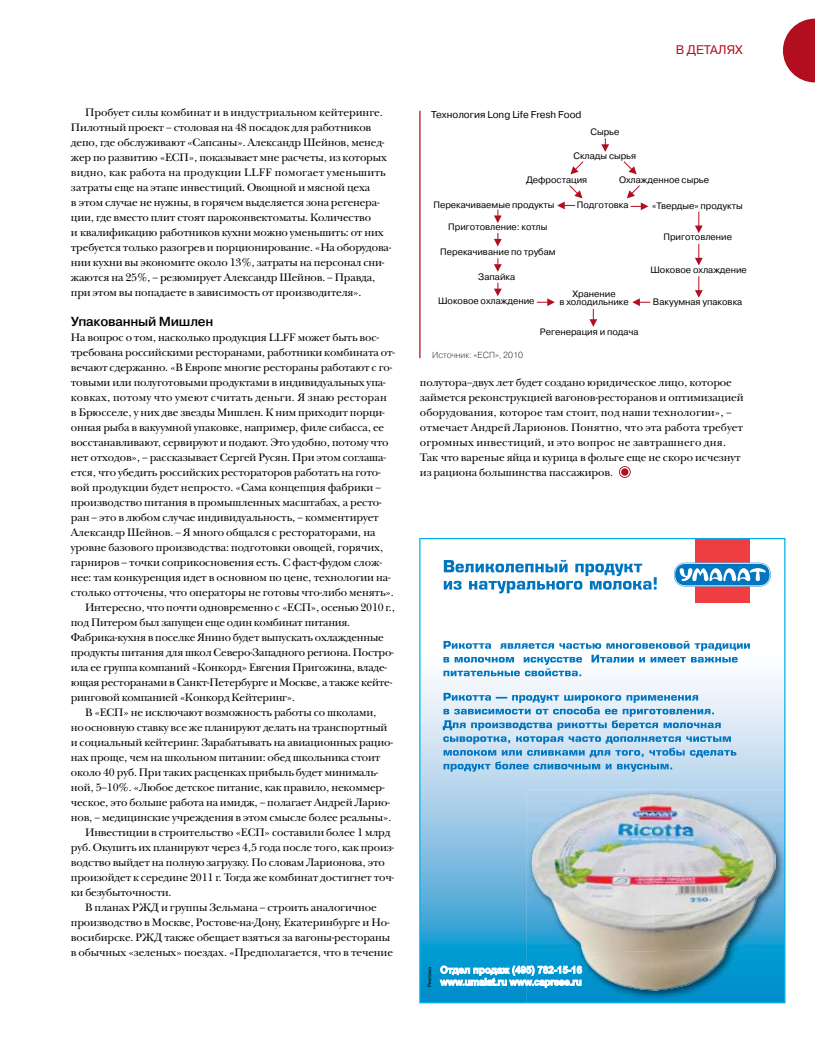
<style>
.page{position:relative;width:815px;height:1063px;background:#fff}
.page>*{position:absolute;margin:0;border:0;box-sizing:border-box;transform-origin:0 0}
.t1{font:700 13.12px "Pragmatica Light C";letter-spacing:-.015em;color:#000}
.t2{font:12.5px "Pragmatica C";color:#b10f1f}
.t3{font:11.25px/15px "New Baskerville C";letter-spacing:-.015em;color:#000}
.t4{font:11.25px "New Baskerville C";letter-spacing:.015em;color:#000}
.t5{font:10px "Pragmatica C";color:#000}
.t6{font:9.25px/8.1px "Pragmatica C";color:#000;text-align:center}
.t7{font:8.75px "Pragmatica Light C";color:#000}
</style>
<div class="page">
<svg style="left:783px;top:19px;width:32px;height:63px"></svg>
<svg style="left:619px;top:466px;width:12px;height:12px"></svg>
<svg style="left:620px;top:467px;width:10px;height:10px"></svg>
<div style="left:621px;top:468px;width:7px;height:8px;background:#b10f1f;border-radius:50%"></div>
<img style="left:421px;top:559px;width:362px;height:442px">
<img style="left:527px;top:789px;width:256px;height:212px">
<img style="left:531px;top:794px;width:120px;height:81px">
<img style="left:651px;top:794px;width:125px;height:79px">
<img style="left:533px;top:873px;width:120px;height:80px">
<img style="left:653px;top:871px;width:122px;height:80px">
<img style="left:583px;top:950px;width:144px;height:41px">
<svg style="left:443px;top:736px;width:293px;height:36px;background:#99c5e5"></svg>
<svg style="left:443px;top:693px;width:278px;height:37px;background:#a9cfe9"></svg>
<svg style="left:444px;top:641px;width:306px;height:35px"></svg>
<div style="left:695px;top:539px;width:55px;height:64px;background:#ef3e42"></div>
<svg style="left:674px;top:562px;width:97px;height:25px;background:#62a7d5"></svg>
<svg style="left:428px;top:967px;width:3px;height:20px"></svg>
<svg style="left:444px;top:560px;width:213px;height:33px"></svg>
<svg style="left:440px;top:966px;width:142px;height:21px"></svg>
<svg style="left:601px;top:138px;width:8px;height:14px"></svg>
<svg style="left:570px;top:161px;width:14px;height:13px"></svg>
<svg style="left:623px;top:161px;width:14px;height:13px"></svg>
<svg style="left:627px;top:185px;width:21px;height:25px"></svg>
<svg style="left:557px;top:185px;width:25px;height:24px"></svg>
<svg style="left:632px;top:298px;width:18px;height:8px"></svg>
<svg style="left:537px;top:298px;width:18px;height:8px"></svg>
<svg style="left:589px;top:309px;width:8px;height:18px"></svg>
<hr style="left:419px;top:111px;width:2px;height:247px;background:#b10f1f">
<svg style="left:695px;top:276px;width:8px;height:22px"></svg>
<svg style="left:494px;top:210px;width:8px;height:13px"></svg>
<svg style="left:494px;top:233px;width:8px;height:14px"></svg>
<svg style="left:494px;top:258px;width:8px;height:14px"></svg>
<svg style="left:494px;top:283px;width:8px;height:13px"></svg>
<svg style="left:695px;top:244px;width:8px;height:21px"></svg>
<svg style="left:695px;top:212px;width:8px;height:21px"></svg>
<p class="t3" style="left:71px;top:105px;width:322px;text-indent:14px">Пробует силы комбинат и в индустриальном кейтеринге.<br>Пилотный проект – столовая на 48 посадок для работников депо, где обслуживают «Сапсаны». Александр Шейнов, менед&shy;жер по развитию «ЕСП», показывает мне расчеты, из которых видно, как работа на продукции LLFF помогает уменьшить затраты еще на этапе инвестиций. Овощной и мясной цеха<br>в этом случае не нужны, в горячем выделяется зона регенера&shy;ции, где вместо плит стоят пароконвектоматы. Количество<br>и квалификацию работников кухни можно уменьшить: от них требуется только разогрев и порционирование. «На оборудова&shy;нии кухни вы экономите около 13%, затраты на персонал сни&shy;жаются на 25%, – резюмирует Александр Шейнов. – Правда, при этом вы попадаете в зависимость от производителя».</p>
<p class="t1" style="left:71px;top:314px;width:144px">Упакованный Мишлен</p>
<p class="t3" style="left:71px;top:330px;width:310px">На вопрос о том, насколько продукция LLFF может быть вос-</p>
<p class="t3" style="left:71px;top:345px;width:326px">требована российскими ресторанами, работники комбината от-</p>
<p class="t3" style="left:71px;top:360px;width:323px">вечают сдержанно. «В Европе многие рестораны работают с го-</p>
<p class="t3" style="left:71px;top:375px;width:316px">товыми или полуготовыми продуктами в индивидуальных упа-</p>
<p class="t4" style="left:71px;top:391px;width:317px">ковках, потому что умеют считать деньги. Я знаю ресторан</p>
<p class="t3" style="left:71px;top:405px;width:315px">в Брюсселе, у них две звезды Мишлен. К ним приходит порци-</p>
<p class="t3" style="left:71px;top:420px;width:315px">онная рыба в вакуумной упаковке, например, филе сибасса, ее</p>
<p class="t3" style="left:71px;top:435px;width:319px">восстанавливают, сервируют и подают. Это удобно, потому что</p>
<p class="t3" style="left:71px;top:450px;width:317px">нет отходов», – рассказывает Сергей Русян. При этом соглаша-</p>
<p class="t3" style="left:71px;top:465px;width:311px">ется, что убедить российских рестораторов работать на гото-</p>
<p class="t3" style="left:71px;top:480px;width:312px">вой продукции будет непросто. «Сама концепция фабрики –</p>
<p class="t3" style="left:71px;top:495px;width:312px">производство питания в промышленных масштабах, а ресто-</p>
<p class="t3" style="left:71px;top:510px;width:310px">ран – это в любом случае индивидуальность, – комментирует</p>
<p class="t3" style="left:71px;top:525px;width:306px">Александр Шейнов. – Я много общался с рестораторами, на</p>
<p class="t3" style="left:71px;top:540px;width:314px">уровне базового производства: подготовки овощей, горячих,</p>
<p class="t3" style="left:71px;top:555px;width:313px">гарниров – точки соприкосновения есть. С фаст-фудом слож-</p>
<p class="t3" style="left:71px;top:570px;width:321px">нее: там конкуренция идет в основном по цене, технологии на-</p>
<p class="t3" style="left:71px;top:585px;width:325px">столько отточены, что операторы не готовы что-либо менять».</p>
<p class="t3" style="left:85px;top:600px;width:312px">Интересно, что почти одновременно с «ЕСП», осенью 2010 г.,</p>
<p class="t3" style="left:71px;top:615px;width:281px">под Питером был запущен еще один комбинат питания.</p>
<p class="t3" style="left:71px;top:630px;width:315px">Фабрика-кухня в поселке Янино будет выпускать охлажденные</p>
<p class="t3" style="left:71px;top:645px;width:324px">продукты питания для школ Северо-Западного региона. Постро-</p>
<p class="t3" style="left:71px;top:660px;width:318px">ила ее группа компаний «Конкорд» Евгения Пригожина, владе-</p>
<p class="t3" style="left:71px;top:675px;width:323px">ющая ресторанами в Санкт-Петербурге и Москве, а также кейте-</p>
<p class="t3" style="left:71px;top:690px;width:226px">ринговой компанией «Конкорд Кейтеринг».</p>
<p class="t3" style="left:85px;top:705px;width:293px">В «ЕСП» не исключают возможность работы со школами,</p>
<p class="t3" style="left:71px;top:720px;width:318px">ноосновную ставку все же планируют делать на транспортный</p>
<p class="t3" style="left:71px;top:735px;width:324px">и социальный кейтеринг. Зарабатывать на авиационных рацио-</p>
<p class="t3" style="left:71px;top:750px;width:311px">нах проще, чем на школьном питании: обед школьника стоит</p>
<p class="t3" style="left:71px;top:765px;width:309px">около 40 руб. При таких расценках прибыль будет минималь-</p>
<p class="t3" style="left:71px;top:780px;width:315px">ной, 5–10%. «Любое детское питание, как правило, некоммер-</p>
<p class="t3" style="left:71px;top:795px;width:321px">ческое, это больше работа на имидж, – полагает Андрей Ларио-</p>
<p class="t3" style="left:71px;top:810px;width:322px">нов, – медицинские учреждения в этом смысле более реальны».</p>
<p class="t3" style="left:85px;top:825px;width:307px">Инвестиции в строительство «ЕСП» составили более 1 млрд</p>
<p class="t3" style="left:71px;top:840px;width:325px">руб. Окупить их планируют через 4,5 года после того, как произ-</p>
<p class="t3" style="left:71px;top:855px;width:316px">водство выйдет на полную загрузку. По словам Ларионова, это</p>
<p class="t3" style="left:71px;top:870px;width:325px">произойдет к середине 2011 г. Тогда же комбинат достигнет точ-</p>
<p class="t3" style="left:71px;top:885px;width:102px">ки безубыточности.</p>
<p class="t3" style="left:85px;top:900px;width:293px">В планах РЖД и группы Зельмана – строить аналогичное</p>
<p class="t3" style="left:71px;top:915px;width:320px">производство в Москве, Ростове-на-Дону, Екатеринбурге и Но-</p>
<p class="t3" style="left:71px;top:930px;width:321px">восибирске. РЖД также обещает взяться за вагоны-рестораны</p>
<p class="t3" style="left:71px;top:945px;width:324px">в обычных «зеленых» поездах. «Предполагается, что в течение</p>
<p class="t5" style="left:431px;top:109px;width:152px">Технология Long Life Fresh Food</p>
<p class="t2" style="left:676px;top:43px;width:68px">В ДЕТАЛЯХ</p>
<p class="t6" style="left:590px;top:127px;width:30px">Сырье</p>
<p class="t6" style="left:573px;top:152px;width:64px">Склады сырья</p>
<p class="t6" style="left:526px;top:176px;width:63px">Дефростация</p>
<p class="t6" style="left:619px;top:176px;width:91px">Охлажденное сырье</p>
<p class="t6" style="left:433px;top:200px;width:122px">Перекачиваемые продукты</p>
<p class="t6" style="left:577px;top:201px;width:53px">Подготовка</p>
<p class="t6" style="left:652px;top:202px;width:92px">«Твердые» продукты</p>
<p class="t6" style="left:448px;top:223px;width:101px">Приготовление: котлы</p>
<p class="t6" style="left:663px;top:233px;width:70px">Приготовление</p>
<p class="t6" style="left:440px;top:247px;width:117px">Перекачивание по трубам</p>
<p class="t6" style="left:478px;top:273px;width:39px">Запайка</p>
<p class="t6" style="left:438px;top:297px;width:98px">Шоковое охлаждение</p>
<p class="t6" style="left:559px;top:290px;width:71px">Хранение<br>в холодильнике</p>
<p class="t6" style="left:653px;top:298px;width:91px">Вакуумная упаковка</p>
<p class="t6" style="left:650px;top:265px;width:98px">Шоковое охлаждение</p>
<p class="t7" style="left:432px;top:350px;width:92px">Источник: «ЕСП», 2010</p>
<p class="t6" style="left:540px;top:327px;width:100px">Регенерация и подача</p>
<p class="t3" style="left:420px;top:375px;width:325px">полутора–двух лет будет создано юридическое лицо, которое займется реконструкцией вагонов-ресторанов и оптимизацией оборудования, которое там стоит, под наши технологии», – отмечает Андрей Ларионов. Понятно, что эта работа требует огромных инвестиций, и это вопрос не завтрашнего дня.<br>Так что вареные яйца и курица в фольге еще не скоро исчезнут из рациона большинства пассажиров.</p>
</div>
